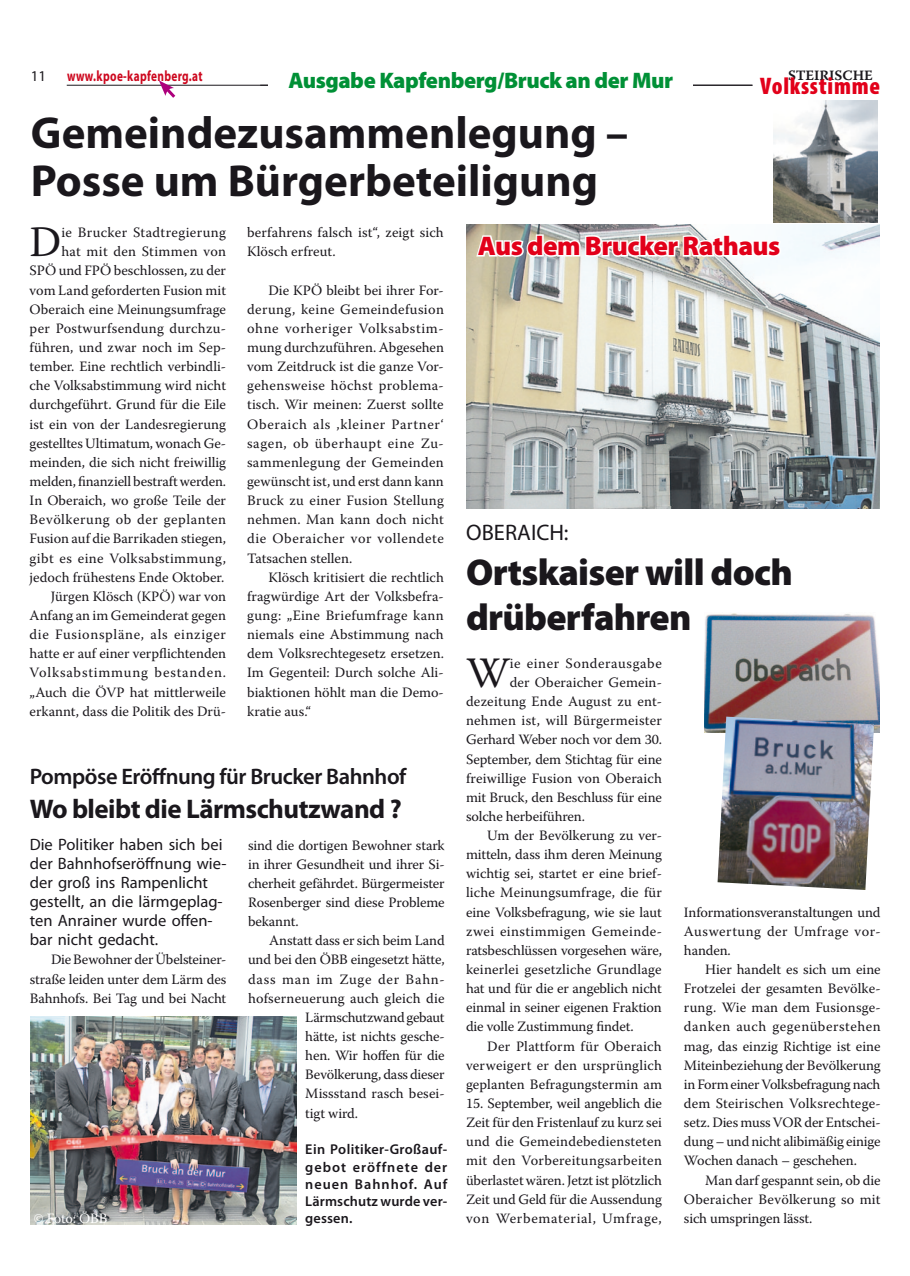
<style>
.page{position:relative;width:910px;height:1276px;background:#fff}
.page>*{position:absolute;margin:0;border:0;box-sizing:border-box;transform-origin:0 0}
.headline_B_T2{font:700 45px/48px "Myriad Pro";color:#1a171c}
.Fließtext{font:43.35px "Warnock Pro";color:#1a171c}
.headline_B_T2-2{font:900 37.5px/45px "Myriad Pro";letter-spacing:-.02em;color:#1a171c}
.headline_B_T2-3{font:700 27px "Myriad Pro";letter-spacing:-.02em;color:#1a171c}
.headline_B_T2-4{font:900 27px "Myriad Pro";letter-spacing:-.02em;color:#e2001a}
.Fließtext-2{font:900 condensed 24px "Myriad Pro";letter-spacing:.03em;color:#e2001a}
.headline_B_T2-5{font:600 22.5px "Myriad Pro";letter-spacing:-.02em;color:#1a171c}
.headline_B_T2-6{font:900 22.5px "Myriad Pro";letter-spacing:-.02em;color:#009036}
.headline_B_T2-7{font:22.5px "Myriad Pro";color:#1a171c}
.Vorspann{font:16.5px/19.2px "Myriad Pro";color:#1a171c}
.t1{font:700 15px "Myriad";letter-spacing:.03em;color:#cd071e;scale:.75 1}
.t2{font:15px "Myriad Pro";color:#1a171c}
.Fließtext-3{font:14.25px/19.2px "Warnock Pro";color:#1a171c;text-align:justify}
.Bildtext{font:600 14.25px/17.1px "Myriad Pro";letter-spacing:.035em;color:#1a171c;text-align:justify}
.Fließtext-4{font:14.25px "Warnock Pro";letter-spacing:.02em;color:#1a171c}
.Fließtext-5{font:14.25px "Warnock Pro";letter-spacing:.05em;color:#1a171c}
.Fließtext-6{font:14.25px "Warnock Pro";letter-spacing:.04em;color:#1a171c}
.Fließtext-7{font:14.25px "Warnock Pro";letter-spacing:-.02em;color:#1a171c}
.Fließtext-8{font:14.25px "Warnock Pro Semibold Capt";letter-spacing:-.005em;color:#1a171c}
.Fließtext-9{font:14.25px "Warnock Pro";letter-spacing:-.01em;color:#fff}
</style>
<div class="page">
<hr style="left:67px;top:85px;width:685px;height:1px;background:#1a171c">
<svg style="left:159px;top:80px;width:19px;height:18px"></svg>
<div style="left:269px;top:64px;width:424px;height:31px;background:#fff"></div>
<img style="left:466px;top:224px;width:414px;height:285px">
<svg style="left:474px;top:195px;width:309px;height:65px"></svg>
<img style="left:774px;top:101px;width:103px;height:121px">
<img style="left:704px;top:613px;width:175px;height:120px">
<img style="left:718px;top:716px;width:156px;height:174px">
<img style="left:31px;top:1016px;width:266px;height:208px">
<p class="t2" style="left:31px;top:67px;width:17px">11</p>
<p class="t1" style="left:67px;top:69px;width:182px">www.kpoe-kapfenberg.at</p>
<p class="headline_B_T2-6" style="left:288px;top:66px;width:386px">Ausgabe Kapfenberg/Bruck an der Mur</p>
<p class="Fließtext-8" style="left:788px;top:67px;width:86px">STEIRISCHE</p>
<p class="Fließtext-2" style="left:760px;top:70px;width:121px">Volksstimme</p>
<p class="headline_B_T2" style="left:31px;top:108px;width:599px">Gemeindezusammenlegung –<br>Posse um Bürgerbeteiligung</p>
<p class="Fließtext-3" style="left:247px;top:223px;width:198px">berfahrens falsch ist“, zeigt sich<br>Klösch erfreut.</p>
<p class="Fließtext-3" style="left:247px;top:280px;width:198px;text-indent:21px">Die KPÖ bleibt bei ihrer For&shy;derung, keine Gemeindefusion ohne vorheriger Volksabstim&shy;mung durchzuführen. Abgesehen vom Zeitdruck ist die ganze Vor&shy;gehensweise höchst problema&shy;tisch. Wir meinen: Zuerst sollte Oberaich als ‚kleiner Partner‘ sagen, ob überhaupt eine Zu&shy;sammenlegung der Gemeinden gewünscht ist, und erst dann kann Bruck zu einer Fusion Stellung nehmen. Man kann doch nicht die Oberaicher vor vollendete Tatsachen stellen.</p>
<p class="Fließtext-3" style="left:247px;top:567px;width:198px;text-indent:21px">Klösch kritisiert die rechtlich fragwürdige Art der Volksbefra&shy;gung: „Eine Briefumfrage kann niemals eine Abstimmung nach dem Volksrechtegesetz ersetzen.<br>Im Gegenteil: Durch solche Ali&shy;biaktionen höhlt man die Demo&shy;kratie aus.“</p>
<p class="Fließtext-3" style="left:30px;top:223px;width:198px;text-align:right">ie Brucker Stadtregierung<br>hat mit den Stimmen von<br>SPÖ und FPÖ beschlossen, zu der vom Land geforderten Fusion mit<br>Oberaich eine Meinungsumfrage per Postwurfsendung durchzu&shy;führen, und zwar noch im Sep&shy;tember. Eine rechtlich verbindli&shy;che Volksabstimmung wird nicht durchgeführt. Grund für die Eile ist ein von der Landesregierung gestelltes Ultimatum, wonach Ge&shy;meinden, die sich nicht freiwillig melden, finanziell bestraft werden.<br>In Oberaich, wo große Teile der<br>Bevölkerung ob der geplanten<br>Fusion auf die Barrikaden stiegen, gibt es eine Volksabstimmung, jedoch frühestens Ende Oktober.</p>
<p class="Fließtext-3" style="left:30px;top:586px;width:198px;text-indent:21px">Jürgen Klösch (KPÖ) war von Anfang an im Gemeinderat gegen die Fusionspläne, als einziger hatte er auf einer verpflichtenden Volksabstimmung bestanden. „Auch die ÖVP hat mittlerweile erkannt, dass die Politik des Drü-</p>
<p class="Fließtext" style="left:30px;top:216px;width:33px">D</p>
<p class="headline_B_T2-4" style="left:478px;top:228px;width:304px">Aus dem Brucker Rathaus</p>
<p class="headline_B_T2-7" style="left:466px;top:518px;width:104px">OBERAICH:</p>
<p class="headline_B_T2-2" style="left:466px;top:548px;width:328px">Ortskaiser will doch drüberfahren</p>
<p class="Fließtext" style="left:466px;top:646px;width:46px">W</p>
<p class="Fließtext-6" style="left:510px;top:654px;width:154px">ie einer Sonderausgabe</p>
<p class="Fließtext-3" style="left:510px;top:672px;width:154px">der Oberaicher Gemein-</p>
<p class="Fließtext-4" style="left:466px;top:693px;width:197px">dezeitung Ende August zu ent-</p>
<p class="Fließtext-4" style="left:466px;top:712px;width:197px">nehmen ist, will Bürgermeister</p>
<p class="Fließtext-3" style="left:466px;top:730px;width:197px">Gerhard Weber noch vor dem 30.</p>
<p class="Fließtext-3" style="left:466px;top:749px;width:197px">September, dem Stichtag für eine</p>
<p class="Fließtext-3" style="left:466px;top:768px;width:198px">freiwillige Fusion von Oberaich</p>
<p class="Fließtext-3" style="left:466px;top:787px;width:197px">mit Bruck, den Beschluss für eine</p>
<p class="Fließtext-3" style="left:466px;top:806px;width:120px">solche herbeiführen.</p>
<p class="Fließtext-3" style="left:466px;top:825px;width:197px;text-indent:21px">Um der Bevölkerung zu ver&shy;mitteln, dass ihm deren Meinung wichtig sei, startet er eine brief&shy;liche Meinungsumfrage, die für eine Volksbefragung, wie sie laut zwei einstimmigen Gemeinde&shy;ratsbeschlüssen vorgesehen wäre, keinerlei gesetzliche Grundlage hat und für die er angeblich nicht einmal in seiner eigenen Fraktion die volle Zustimmung findet.</p>
<p class="Fließtext-3" style="left:466px;top:1036px;width:197px;text-indent:21px">Der Plattform für Oberaich verweigert er den ursprünglich geplanten Befragungstermin am</p>
<p class="Fließtext-3" style="left:466px;top:1093px;width:198px">15. September, weil angeblich die Zeit für den Fristenlauf zu kurz sei und die Gemeindebediensteten mit den Vorbereitungsarbeiten überlastet wären. Jetzt ist plötzlich Zeit und Geld für die Aussendung von Werbematerial, Umfrage,</p>
<p class="headline_B_T2-5" style="left:30px;top:762px;width:378px">Pompöse Eröffnung für Brucker Bahnhof</p>
<p class="headline_B_T2-3" style="left:30px;top:791px;width:374px">Wo bleibt die Lärmschutzwand ?</p>
<p class="Vorspann" style="left:30px;top:834px;width:198px">Die Politiker haben sich bei der Bahnhofseröffnung wie&shy;der groß ins Rampenlicht gestellt, an die lärmgeplag&shy;ten Anrainer wurde offen&shy;bar nicht gedacht.</p>
<p class="Fließtext-3" style="left:30px;top:950px;width:198px;text-indent:21px">Die Bewohner der Übelsteiner&shy;straße leiden unter dem Lärm des Bahnhofs. Bei Tag und bei Nacht</p>
<p class="Fließtext-3" style="left:248px;top:835px;width:198px">sind die dortigen Bewohner stark in ihrer Gesundheit und ihrer Si&shy;cherheit gefährdet. Bürgermeister Rosenberger sind diese Probleme bekannt.</p>
<p class="Fließtext-3" style="left:269px;top:931px;width:177px">Anstatt dass er sich beim Land</p>
<p class="Fließtext-3" style="left:248px;top:950px;width:198px">und bei den ÖBB eingesetzt hätte,</p>
<p class="Fließtext-5" style="left:248px;top:970px;width:198px">dass man im Zuge der Bahn-</p>
<p class="Fließtext-3" style="left:248px;top:988px;width:198px">hofserneuerung auch gleich die</p>
<p class="Fließtext-7" style="left:305px;top:1008px;width:141px">Lärmschutzwand gebaut</p>
<p class="Fließtext-3" style="left:305px;top:1026px;width:141px">hätte, ist nichts gesche-</p>
<p class="Fließtext-3" style="left:305px;top:1045px;width:141px">hen. Wir hoffen für die</p>
<p class="Fließtext-3" style="left:305px;top:1064px;width:141px">Bevölkerung, dass dieser</p>
<p class="Fließtext-3" style="left:305px;top:1084px;width:141px">Missstand rasch besei-</p>
<p class="Fließtext-3" style="left:305px;top:1103px;width:54px">tigt wird.</p>
<p class="Fließtext-3" style="left:684px;top:902px;width:198px">Informationsveranstaltungen und Auswertung der Umfrage vor&shy;handen.</p>
<p class="Fließtext-3" style="left:684px;top:959px;width:198px;text-indent:21px">Hier handelt es sich um eine Frotzelei der gesamten Bevölke&shy;rung. Wie man dem Fusionsge&shy;danken auch gegenüberstehen mag, das einzig Richtige ist eine Miteinbeziehung der Bevölkerung in Form einer Volksbefragung nach dem Steirischen Volksrechtege&shy;setz. Dies muss VOR der Entschei&shy;dung – und nicht alibimäßig einige Wochen danach – geschehen.</p>
<p class="Fließtext-3" style="left:684px;top:1170px;width:198px;text-indent:21px">Man darf gespannt sein, ob die Oberaicher Bevölkerung so mit sich umspringen lässt.</p>
<p class="Bildtext" style="left:305px;top:1140px;width:144px">Ein Politiker-Großauf&shy;gebot eröffnete der neuen Bahnhof. Auf Lärmschutz wurde ver&shy;gessen.</p>
<p class="Fließtext-9" style="left:34px;top:1209px;width:75px">© Foto: ÖBB</p>
</div>
